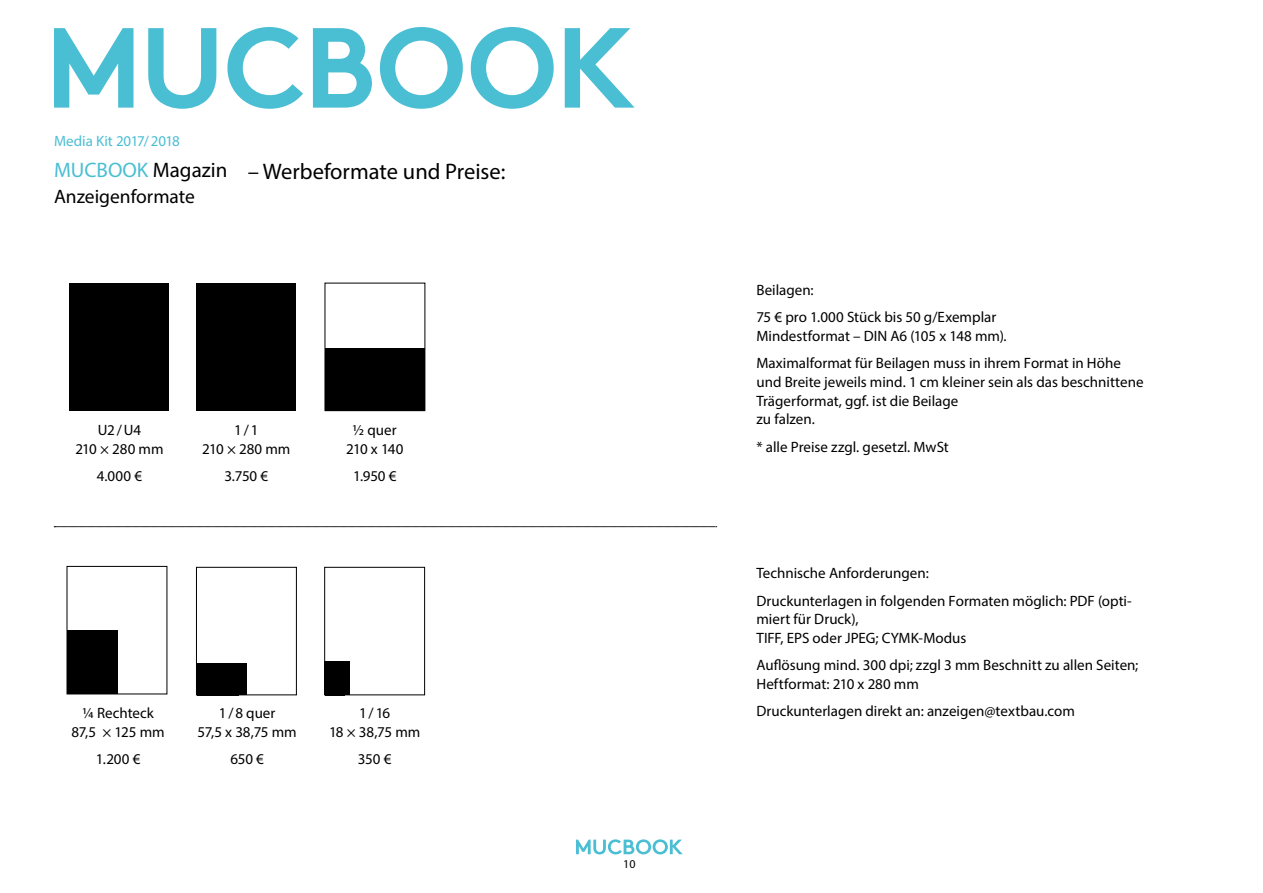
<style>
.page{position:relative;width:1263px;height:893px;background:#fff}
.page>*{position:absolute;margin:0;border:0;box-sizing:border-box;transform-origin:0 0}
.t1{font:22.5px "Myriad Pro";color:#000}
.t2{font:21px "Myriad Pro";color:#4abed3}
.t3{font:19.5px "Myriad Pro";color:#000}
.t4{font:15px/18.8px "Myriad Pro";color:#000}
.t5{font:15px "Myriad Pro";letter-spacing:-.005em;color:#4abed3}
.t6{font:12px "Myriad Pro";color:#000}
.s1{color:#000}
</style>
<div class="page">
<svg style="left:54px;top:28px;width:79px;height:80px"></svg>
<svg style="left:565px;top:28px;width:69px;height:80px"></svg>
<svg style="left:148px;top:28px;width:68px;height:81px"></svg>
<svg style="left:227px;top:27px;width:76px;height:82px"></svg>
<svg style="left:313px;top:28px;width:59px;height:80px"></svg>
<svg style="left:380px;top:27px;width:83px;height:82px"></svg>
<svg style="left:471px;top:27px;width:83px;height:82px"></svg>
<svg style="left:576px;top:839px;width:107px;height:15px"></svg>
<div style="left:196px;top:283px;width:100px;height:128px;background:#000"></div>
<div style="left:69px;top:283px;width:100px;height:128px;background:#000"></div>
<div style="left:325px;top:348px;width:100px;height:63px;background:#000"></div>
<div style="left:325px;top:283px;width:100px;height:128px;border:1px solid #000"></div>
<svg style="left:54px;top:526px;width:663px;height:1px"></svg>
<div style="left:67px;top:566px;width:100px;height:128px;border:1px solid #000"></div>
<div style="left:67px;top:630px;width:50px;height:64px;background:#000"></div>
<div style="left:196px;top:567px;width:101px;height:128px;border:1px solid #000"></div>
<div style="left:196px;top:663px;width:51px;height:32px;background:#000"></div>
<div style="left:324px;top:567px;width:101px;height:128px;border:1px solid #000"></div>
<div style="left:324px;top:662px;width:26px;height:33px;background:#000"></div>
<p class="t5" style="left:54px;top:132px;width:128px">Media Kit 2017/2018</p>
<h2 class="t2" style="left:54px;top:157px;width:175px">MUCBOOK <span class="s1">Magazin</span></h2>
<h3 class="t3" style="left:54px;top:184px;width:143px">Anzeigenformate</h3>
<h1 class="t1" style="left:248px;top:157px;width:259px">– Werbeformate und Preise:</h1>
<p class="t4" style="left:75px;top:420px;width:90px;text-align:center">U2/U4<br>210 × 280 mm</p>
<p class="t4" style="left:97px;top:466px;width:47px">4.000 €</p>
<p class="t4" style="left:202px;top:420px;width:90px;text-align:center">1/1<br>210 × 280 mm</p>
<p class="t4" style="left:224px;top:466px;width:45px">3.750 €</p>
<p class="t4" style="left:346px;top:420px;width:59px;text-align:center">½ quer<br>210 x 140</p>
<p class="t4" style="left:353px;top:466px;width:45px">1.950 €</p>
<p class="t4" style="left:72px;top:704px;width:95px;text-align:center">¼ Rechteck<br>87,5 × 125 mm</p>
<p class="t4" style="left:96px;top:750px;width:46px">1.200 €</p>
<p class="t4" style="left:197px;top:704px;width:101px;text-align:center">1/8 quer<br>57,5 x 38,75 mm</p>
<p class="t4" style="left:230px;top:750px;width:35px">650 €</p>
<p class="t4" style="left:329px;top:704px;width:93px;text-align:center">1/16<br>18 × 38,75 mm</p>
<p class="t4" style="left:358px;top:750px;width:35px">350 €</p>
<p class="t6" style="left:623px;top:857px;width:14px">10</p>
<p class="t4" style="left:756px;top:276px;width:241px;line-height:27.3px">Beilagen:<br>75 € pro 1.000 Stück bis 50 g/Exemplar</p>
<p class="t4" style="left:756px;top:322px;width:366px;line-height:27.3px">Mindestformat – DIN A6 (105 x 148 mm).<br>Maximalformat für Beilagen muss in ihrem Format in Höhe</p>
<p class="t4" style="left:756px;top:372px;width:389px">und Breite jeweils mind. 1 cm kleiner sein als das beschnittene<br>Trägerformat, ggf. ist die Beilage<br>zu falzen.</p>
<p class="t4" style="left:756px;top:437px;width:194px">* alle Preise zzgl. gesetzl. MwSt</p>
<p class="t4" style="left:756px;top:559px;width:377px;line-height:27.3px">Technische Anforderungen:<br>Druckunterlagen in folgenden Formaten möglich: PDF (opti-</p>
<p class="t4" style="left:756px;top:610px;width:211px">miert für Druck),<br>TIFF, EPS oder JPEG; CYMK-Modus</p>
<p class="t4" style="left:756px;top:656px;width:383px">Auflösung mind. 300 dpi; zzgl 3 mm Beschnitt zu allen Seiten;<br>Heftformat: 210 x 280 mm</p>
<p class="t4" style="left:756px;top:702px;width:320px">Druckunterlagen direkt an: anzeigen@textbau.com</p>
</div>
